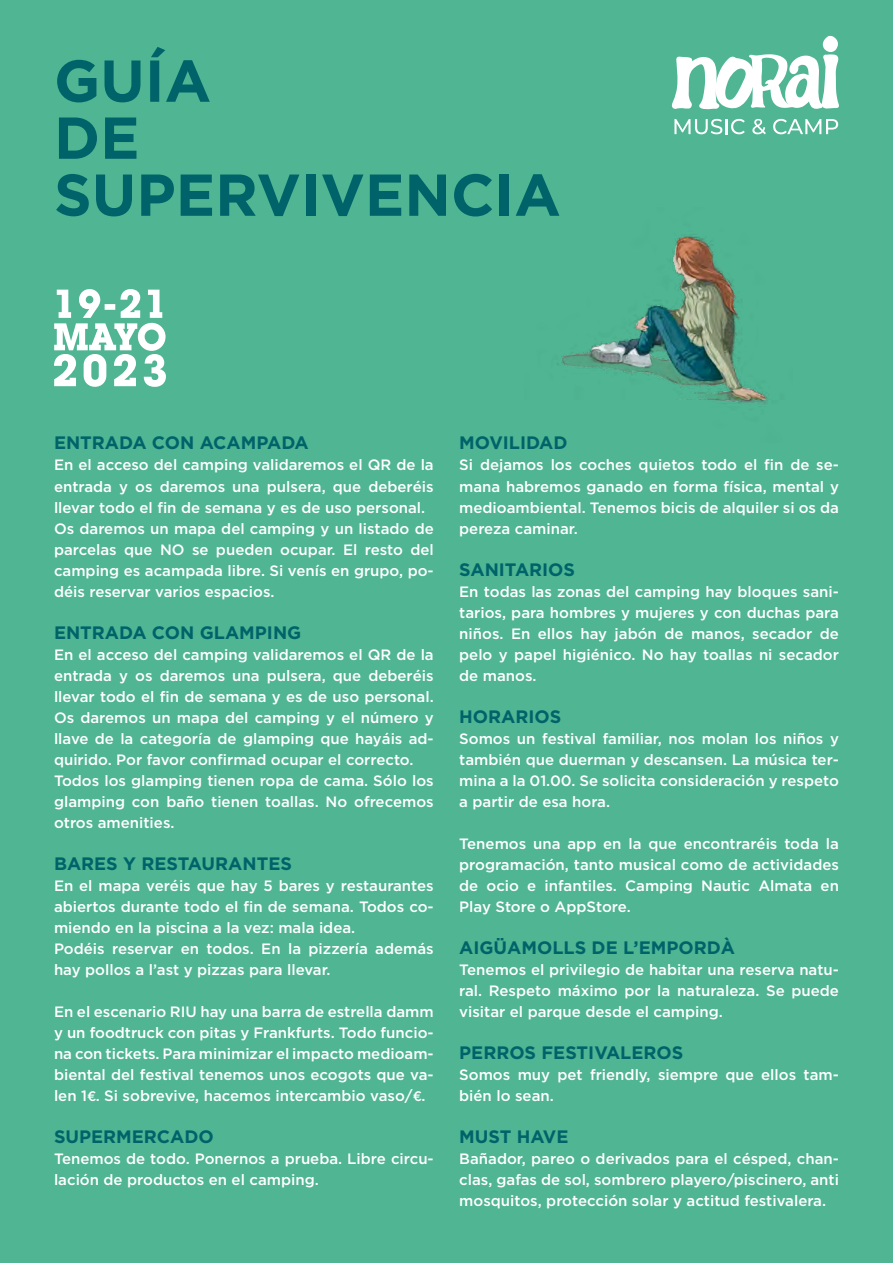
<style>
.page{position:relative;width:893px;height:1263px;background:#4fb592}
.page>*{position:absolute;margin:0;border:0;box-sizing:border-box;transform-origin:0 0}
.t1{font:700 58.95px/57px "Gotham";color:#00636a}
.t2{font:700 18px "Gotham";color:#00636a}
.t3{font:500 15px/21px "Gotham";color:#fff;text-align:justify}
.s1{font-family:"Arboria"}
</style>
<div class="page">
<svg style="left:672px;top:36px;width:167px;height:73px"></svg>
<svg style="left:674px;top:119px;width:71px;height:15px"></svg>
<svg style="left:752px;top:119px;width:14px;height:15px"></svg>
<svg style="left:773px;top:119px;width:65px;height:15px"></svg>
<img style="left:561px;top:236px;width:207px;height:168px">
<svg style="left:54px;top:289px;width:112px;height:98px"></svg>
<h1 class="t1" style="left:54px;top:51px;width:508px">GUÍA<br>DE<br>SUPERVIVENCIA</h1>
<p class="t2" style="left:54px;top:433px;width:53px">ENTRADA</p>
<p class="t2" style="left:152px;top:433px;width:63px">CON ACA</p>
<p class="t2" style="left:241px;top:433px;width:30px">MPADA</p>
<p class="t3" style="left:54px;top:454px;width:381px;text-align:left">En el acceso del camping validaremos el QR de la entrada y os daremos una pulsera, que deberéis llevar todo el fin de semana y es de uso personal.<br>Os daremos un mapa del camping y un listado de parcelas que NO se pueden ocupar. El resto del camping es acampada libre. Si venís en grupo, po&shy;déis reservar varios espacios.</p>
<p class="t2" style="left:54px;top:622px;width:53px">ENTRADA</p>
<p class="t2" style="left:152px;top:622px;width:115px">CON GLAMPING</p>
<p class="t3" style="left:54px;top:643px;width:381px;text-align:left">En el acceso del camping validaremos el QR de la entrada y os daremos una pulsera, que deberéis llevar todo el fin de semana y es de uso personal.<br>Os daremos un mapa del camping y el número y llave de la categoría de glamping que hayáis ad&shy;quirido. Por favor confirmad ocupar el correcto.<br>Todos los glamping tienen ropa de cama. Sólo los glamping con baño tienen toallas. No ofrecemos otros amenities.</p>
<p class="t2" style="left:54px;top:853px;width:14px">BARES</p>
<p class="t2" style="left:123px;top:853px;width:31px">Y RES</p>
<p class="t2" style="left:178px;top:853px;width:25px">TAURAN</p>
<p class="t2" style="left:257px;top:853px;width:24px">TES</p>
<p class="t3" style="left:54px;top:874px;width:381px;text-align:left">En el mapa veréis que hay 5 bares y restaurantes abiertos durante todo el fin de semana. Todos co&shy;miendo en la piscina a la vez: mala idea.<br>Podéis reservar en todos. En la pizzería además hay pollos a l’ast y pizzas para llevar.</p>
<p class="t3" style="left:54px;top:1000px;width:381px">En el escenario RIU hay una barra de estrella damm y un foodtruck con pitas y Frankfurts. Todo funcio&shy;na con tickets. Para minimizar el impacto medioam&shy;biental del festival tenemos unos ecogots que va&shy;len 1<span class="s1">€</span>. Si sobrevive, hacemos intercambio vaso/<span class="s1">€</span>.</p>
<p class="t2" style="left:54px;top:1126px;width:25px">SUPER</p>
<p class="t2" style="left:116px;top:1126px;width:30px">MERCAD</p>
<p class="t2" style="left:199px;top:1126px;width:17px">O</p>
<p class="t3" style="left:54px;top:1147px;width:381px">Tenemos de todo. Ponernos a prueba. Libre circu&shy;lación de productos en el camping.</p>
<p class="t2" style="left:459px;top:433px;width:74px">MOVI LIDAD</p>
<p class="t3" style="left:459px;top:454px;width:381px">Si dejamos los coches quietos todo el fin de se&shy;mana habremos ganado en forma física, mental y medioambiental. Tenemos bicis de alquiler si os da pereza caminar.</p>
<p class="t2" style="left:459px;top:559px;width:24px">SANI</p>
<p class="t2" style="left:505px;top:559px;width:22px">TARI</p>
<p class="t2" style="left:548px;top:559px;width:27px">OS</p>
<p class="t3" style="left:459px;top:580px;width:381px">En todas las zonas del camping hay bloques sani&shy;tarios, para hombres y mujeres y con duchas para niños. En ellos hay jabón de manos, secador de pelo y papel higiénico. No hay toallas ni secador de manos.</p>
<p class="t2" style="left:459px;top:706px;width:41px">HORARI</p>
<p class="t2" style="left:534px;top:706px;width:27px">OS</p>
<p class="t3" style="left:459px;top:727px;width:381px">Somos un festival familiar, nos molan los niños y también que duerman y descansen. La música ter&shy;mina a la 01.00. Se solicita consideración y respeto a partir de esa hora.</p>
<p class="t3" style="left:459px;top:832px;width:381px">Tenemos una app en la que encontraréis toda la programación, tanto musical como de actividades de ocio e infantiles. Camping Nautic Almata en Play Store o AppStore.</p>
<p class="t2" style="left:459px;top:937px;width:277px">AIGÜAMOLLS DE L’EMPORDÀ</p>
<p class="t3" style="left:459px;top:958px;width:381px">Tenemos el privilegio de habitar una reserva natu&shy;ral. Respeto máximo por la naturaleza. Se puede visitar el parque desde el camping.</p>
<p class="t2" style="left:459px;top:1042px;width:26px">PERR</p>
<p class="t2" style="left:509px;top:1042px;width:174px">OS FESTIVALEROS</p>
<p class="t3" style="left:459px;top:1063px;width:381px">Somos muy pet friendly, siempre que ellos tam&shy;bién lo sean.</p>
<p class="t2" style="left:459px;top:1126px;width:14px">MUS</p>
<p class="t2" style="left:500px;top:1126px;width:31px">T HAVE</p>
<p class="t3" style="left:459px;top:1147px;width:381px">Bañador, pareo o derivados para el césped, chan&shy;clas, gafas de sol, sombrero playero/piscinero, anti mosquitos, protección solar y actitud festivalera.</p>
</div>
